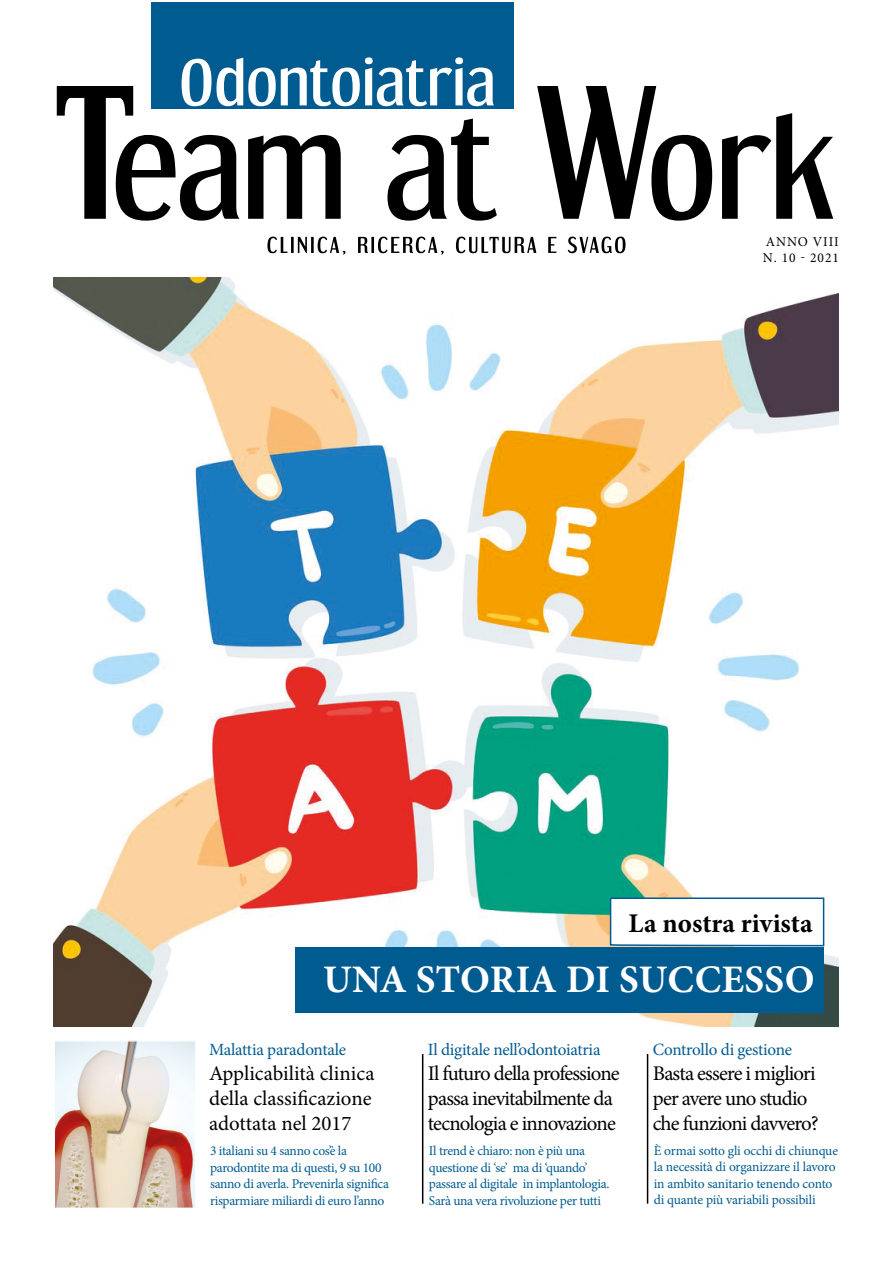
<style>
.page{position:relative;width:893px;height:1263px;background:#fff}
.page>*{position:absolute;margin:0;border:0;box-sizing:border-box;transform-origin:0 0}
.t1{font:700 39px "Minion Pro";letter-spacing:.01em;color:#fff}
.t2{font:700 27px "Minion Pro";color:#000}
.t3{font:20.85px/25px "Minion Pro";letter-spacing:-.04em;color:#000}
.t4{font:20.85px/25px "Minion Pro";color:#000}
.t5{font:17.1px "Minion Pro";letter-spacing:-.015em;color:#005b91}
.t6{font:13.5px/16.5px "Minion Pro";letter-spacing:-.025em;color:#005b91}
.t7{font:13.5px/16.2px "Minion Pro";letter-spacing:.07em;color:#000}
</style>
<div class="page">
<img style="left:53px;top:278px;width:785px;height:748px">
<div style="left:152px;top:2px;width:362px;height:106px;background:#005b91"></div>
<svg style="left:182px;top:57px;width:311px;height:29px"></svg>
<svg style="left:57px;top:86px;width:776px;height:135px"></svg>
<svg style="left:267px;top:237px;width:358px;height:18px"></svg>
<div style="left:296px;top:947px;width:528px;height:65px;background:#005b91"></div>
<svg style="left:609px;top:897px;width:216px;height:50px"></svg>
<img style="left:56px;top:1042px;width:139px;height:165px">
<div style="left:54px;top:1040px;width:143px;height:169px;border:1px solid #fff"></div>
<hr style="left:422px;top:1054px;width:1px;height:150px;background:#000">
<hr style="left:647px;top:1054px;width:1px;height:150px;background:#000">
<p class="t7" style="left:763px;top:234px;width:77px">ANNO VIII<br>N. 10 - 2021</p>
<h2 class="t2" style="left:629px;top:904px;width:185px">La nostra rivista</h2>
<h1 class="t1" style="left:323px;top:952px;width:493px">UNA STORIA DI SUCCESSO</h1>
<p class="t5" style="left:209px;top:1038px;width:139px">Malattia paradontale</p>
<h3 class="t4" style="left:209px;top:1061px;width:167px">Applicabilità clinica della classificazione adottata nel 2017</h3>
<p class="t5" style="left:428px;top:1038px;width:174px">Il digitale nell’odontoiatria</p>
<h3 class="t3" style="left:428px;top:1061px;width:193px">Il futuro della professione passa inevitabilmente da tecnologia e innovazione</h3>
<p class="t5" style="left:653px;top:1038px;width:141px">Controllo di gestione</p>
<h3 class="t3" style="left:653px;top:1061px;width:168px">Basta essere i migliori per avere uno studio che funzioni davvero?</h3>
<p class="t6" style="left:210px;top:1142px;width:180px">3 italiani su 4 sanno cos’è la parodontite ma di questi, 9 su 100 sanno di averla. Prevenirla significa risparmiare miliardi di euro l’anno</p>
<p class="t6" style="left:429px;top:1142px;width:182px">Il trend è chiaro: non è più una questione di ‘se’ ma di ‘quando’ passare al digitale in implantologia.<br>Sarà una vera rivoluzione per tutti</p>
<p class="t6" style="left:654px;top:1142px;width:186px">È ormai sotto gli occhi di chiunque la necessità di organizzare il lavoro in ambito sanitario tenendo conto di quante più variabili possibili</p>
</div>
